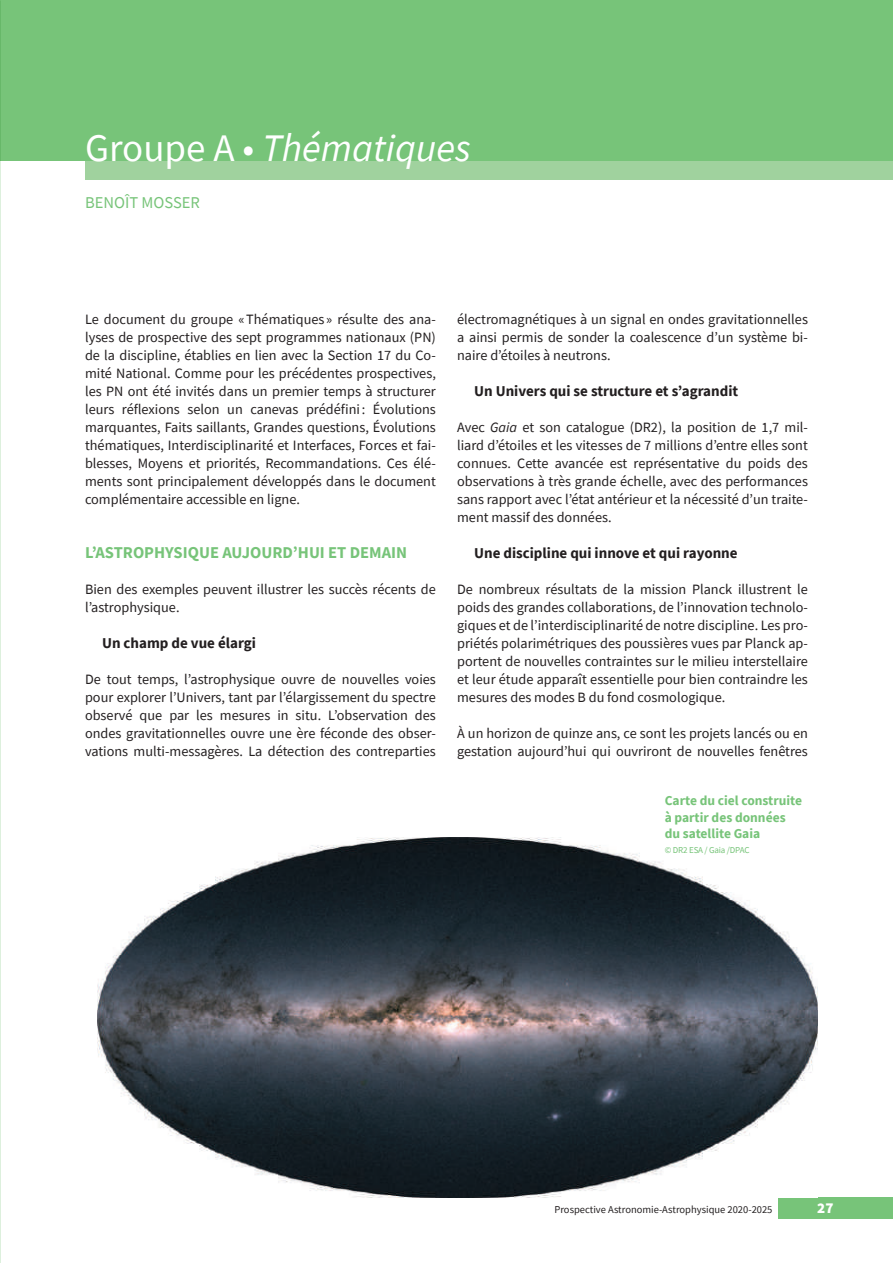
<style>
.page{position:relative;width:893px;height:1263px;background:#fff}
.page>*{position:absolute;margin:0;border:0;box-sizing:border-box;transform-origin:0 0}
.t1{font:italic 39px "Source Sans Pro";color:#fff}
.t2{font:700 16.5px "Source Sans Pro";color:#77c479}
.t3{font:16.5px "Source Sans Pro";color:#77c479}
.t4{font:700 15px "Source Sans Pro";color:#231f20}
.t5{font:900 15px "Source Sans Pro";color:#fff}
.t6{font:14.25px/18px "Source Sans Pro";color:#231f20;text-align:justify}
.t7{font:700 13.5px/16.2px "Source Sans Pro";color:#77c479}
.t8{font:10.5px "Source Sans Pro";color:#231f20}
.t9{font:9px "Source Sans Pro";letter-spacing:-.02em;color:#77c479}
.s1{font-style:normal}
.s2{font-style:italic}
</style>
<div class="page">
<div style="left:778px;top:1197px;width:115px;height:21px;background:#77c479"></div>
<div style="left:0;top:0;width:893px;height:161px;background:#77c479"></div>
<div style="left:85px;top:161px;width:808px;height:19px;background:#a0d29e"></div>
<img style="left:97px;top:837px;width:720px;height:360px">
<h1 class="t1" style="left:85px;top:123px;width:387px"><span class="s1">Groupe A •</span> Thématiques</h1>
<p class="t3" style="left:85px;top:192px;width:116px">BENOÎT MOSSER</p>
<p class="t6" style="left:85px;top:310px;width:352px">Le document du groupe «Thématiques » résulte des ana&shy;lyses de prospective des sept programmes nationaux (PN) de la discipline, établies en lien avec la Section 17 du Co&shy;mité National. Comme pour les précédentes prospectives, les PN ont été invités dans un premier temps à structurer leurs réflexions selon un canevas prédéfini : Évolutions marquantes, Faits saillants, Grandes questions, Évolutions thématiques, Interdisciplinarité et Interfaces, Forces et fai&shy;blesses, Moyens et priorités, Recommandations. Ces élé&shy;ments sont principalement développés dans le document complémentaire accessible en ligne.</p>
<p class="t2" style="left:85px;top:541px;width:324px">L’ASTROPHYSIQUE AUJOURD’HUI ET DEMAIN</p>
<p class="t6" style="left:85px;top:580px;width:352px">Bien des exemples peuvent illustrer les succès récents de l’astrophysique.</p>
<p class="t4" style="left:102px;top:633px;width:155px">Un champ de vue élargi</p>
<p class="t6" style="left:85px;top:670px;width:352px">De tout temps, l’astrophysique ouvre de nouvelles voies pour explorer l’Univers, tant par l’élargissement du spectre observé que par les mesures in situ. L’observation des ondes gravitationnelles ouvre une ère féconde des obser&shy;vations multi-messagères. La détection des contreparties</p>
<p class="t6" style="left:457px;top:310px;width:352px">électromagnétiques à un signal en ondes gravitationnelles a ainsi permis de sonder la coalescence d’un système bi&shy;naire d’étoiles à neutrons.</p>
<p class="t4" style="left:474px;top:381px;width:266px">Un Univers qui se structure et s’agrandit</p>
<p class="t6" style="left:457px;top:418px;width:352px">Avec <span class="s2">Gaia</span> et son catalogue (DR2), la position de 1,7 mil&shy;liard d’étoiles et les vitesses de 7 millions d’entre elles sont connues. Cette avancée est représentative du poids des observations à très grande échelle, avec des performances sans rapport avec l’état antérieur et la nécessité d’un traite&shy;ment massif des données.</p>
<p class="t4" style="left:474px;top:543px;width:265px">Une discipline qui innove et qui rayonne</p>
<p class="t6" style="left:457px;top:580px;width:352px">De nombreux résultats de la mission Planck illustrent le poids des grandes collaborations, de l’innovation technolo&shy;giques et de l’interdisciplinarité de notre discipline. Les pro&shy;priétés polarimétriques des poussières vues par Planck ap&shy;portent de nouvelles contraintes sur le milieu interstellaire et leur étude apparaît essentielle pour bien contraindre les mesures des modes B du fond cosmologique.</p>
<p class="t6" style="left:457px;top:724px;width:352px">À un horizon de quinze ans, ce sont les projets lancés ou en gestation aujourd’hui qui ouvriront de nouvelles fenêtres</p>
<p class="t7" style="left:665px;top:792px;width:139px">Carte du ciel construite à partir des données du satellite Gaia</p>
<p class="t9" style="left:665px;top:844px;width:86px">© DR2 ESA / Gaia /DPAC</p>
<p class="t8" style="left:554px;top:1203px;width:220px">Prospective Astronomie-Astrophysique 2020-2025</p>
<p class="t5" style="left:817px;top:1198px;width:18px">27</p>
</div>
